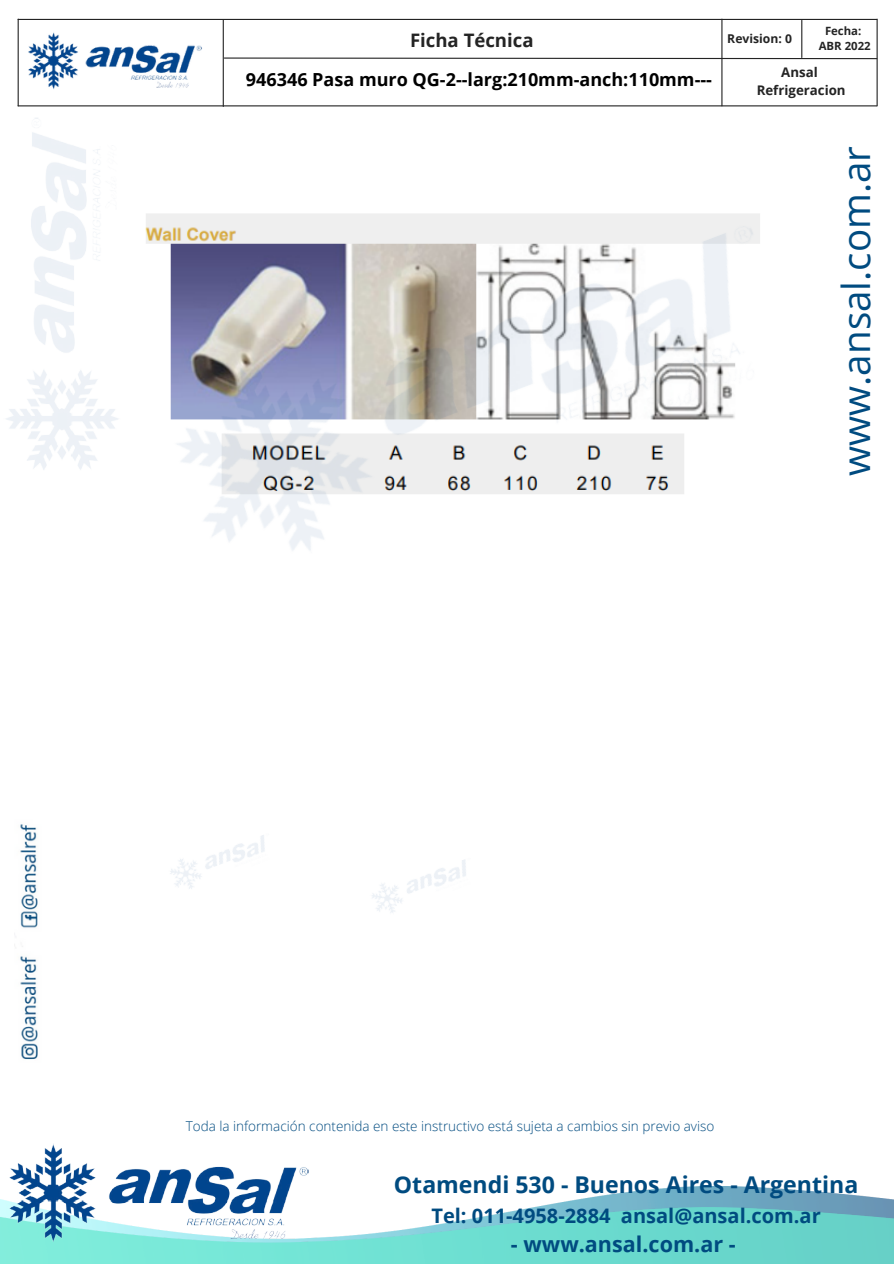
<style>
.page{position:relative;width:894px;height:1264px;background:#fff}
.page>*{position:absolute;margin:0;border:0;box-sizing:border-box;transform-origin:0 0}
.t1{font:38.55px "Open Sans";color:#004b80}
.t2{font:700 23.1px "Open Sans";color:#004b80}
.t3{font:700 21.6px "Open Sans";color:#004b80}
.t4{font:700 19.95px "Open Sans";color:#004b80}
.t5{font:700 18.6px "Open Sans";color:#242424}
.t6{font:700 18px "Open Sans";color:#000}
.t7{font:300 13.5px "Open Sans";color:#004b80}
.t8{font:700 13.2px "Open Sans";color:#242424}
.t9{font:700 12.15px "Open Sans";color:#242424}
.t10{font:700 11.4px "Open Sans";color:#242424}
</style>
<div class="page">
<img style="left:28px;top:32px;width:174px;height:58px">
<hr style="left:18px;top:19px;width:858px;height:1px;background:#242424">
<hr style="left:18px;top:105px;width:858px;height:1px;background:#242424">
<hr style="left:18px;top:19px;width:1px;height:87px;background:#242424">
<hr style="left:223px;top:20px;width:1px;height:86px;background:#242424">
<hr style="left:721px;top:19px;width:1px;height:87px;background:#242424">
<hr style="left:876px;top:19px;width:1px;height:87px;background:#242424">
<hr style="left:801px;top:20px;width:1px;height:37px;background:#242424">
<svg style="left:223px;top:57px;width:654px;height:3px"></svg>
<img style="left:535px;top:1186px;width:358px;height:21px">
<img style="left:0;top:1207px;width:893px;height:56px">
<img style="left:0;top:1143px;width:326px;height:106px">
<img style="left:20px;top:824px;width:18px;height:236px">
<img style="left:145px;top:214px;width:615px;height:337px">
<p class="t5" style="left:410px;top:27px;width:125px">Ficha Técnica</p>
<p class="t6" style="left:246px;top:66px;width:467px">946346 Pasa muro QG-2--larg:210mm-anch:110mm---</p>
<p class="t9" style="left:727px;top:30px;width:66px">Revision: 0</p>
<p class="t10" style="left:824px;top:23px;width:38px">Fecha:</p>
<p class="t10" style="left:818px;top:38px;width:53px">ABR 2022</p>
<p class="t8" style="left:781px;top:63px;width:38px">Ansal</p>
<p class="t8" style="left:756px;top:81px;width:90px">Refrigeracion</p>
<p class="t1" style="left:828px;top:475px;width:331px;rotate:-90deg">www.ansal.com.ar</p>
<p class="t7" style="left:186px;top:1117px;width:530px">Toda la información contenida en este instructivo está sujeta a cambios sin previo aviso</p>
<p class="t2" style="left:394px;top:1167px;width:466px">Otamendi 530 - Buenos Aires - Argentina</p>
<p class="t4" style="left:431px;top:1201px;width:391px">Tel: 011-4958-2884 ansal@ansal.com.ar</p>
<p class="t3" style="left:510px;top:1228px;width:226px">- www.ansal.com.ar -</p>
</div>
